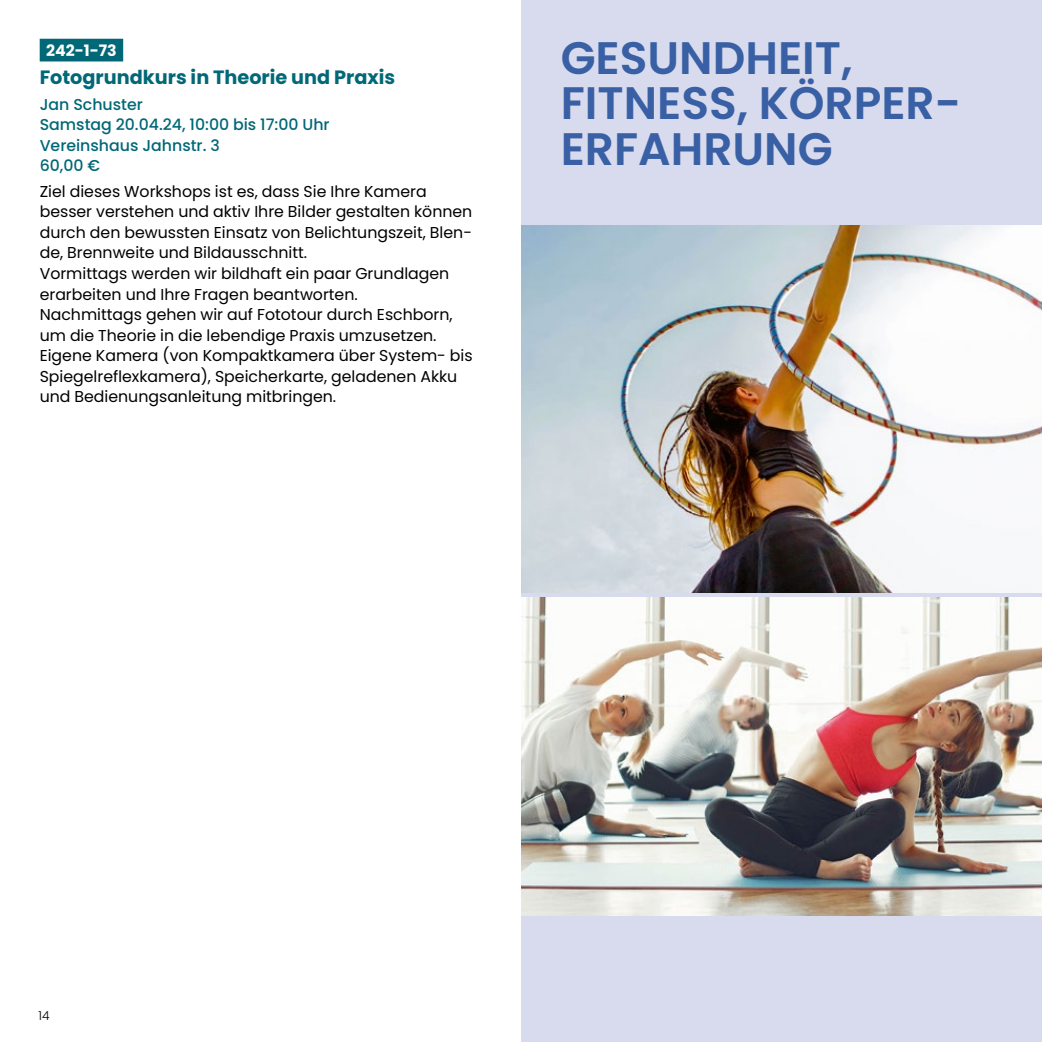
<style>
.page{position:relative;width:1042px;height:1042px;background:#fff}
.page>*{position:absolute;margin:0;border:0;box-sizing:border-box;transform-origin:0 0}
.t1{font:600 45.5px/45.5px "Poppins";color:#3960a4}
.t2{font:700 19.25px "Poppins";color:#006876}
.t3{font:15.75px/20.7px "Poppins";color:#000}
.t4{font:500 15.75px/20.7px "Poppins";color:#006876}
.t5{font:700 15.75px "Poppins";color:#fff}
.t6{font:300 12.25px "Poppins";color:#000}
</style>
<div class="page">
<div style="left:521px;top:0;width:521px;height:1042px;background:#d8dbee"></div>
<img style="left:521px;top:598px;width:521px;height:317px">
<img style="left:521px;top:226px;width:521px;height:367px">
<div style="left:40px;top:39px;width:83px;height:22px;background:#006876"></div>
<p class="t5" style="left:46px;top:42px;width:72px">242-1-73</p>
<p class="t2" style="left:40px;top:66px;width:357px">Fotogrundkurs in Theorie und Praxis</p>
<p class="t4" style="left:40px;top:94px;width:291px">Jan Schuster<br>Samstag 20.04.24, 10:00 bis 17:00 Uhr<br>Vereinshaus Jahnstr. 3<br>60,00 €</p>
<p class="t3" style="left:40px;top:181px;width:434px">Ziel dieses Workshops ist es, dass Sie Ihre Kamera besser verstehen und aktiv Ihre Bilder gestalten können durch den bewussten Einsatz von Belichtungszeit, Blen&shy;de, Brennweite und Bildausschnitt.<br>Vormittags werden wir bildhaft ein paar Grundlagen erarbeiten und Ihre Fragen beantworten.<br>Nachmittags gehen wir auf Fototour durch Eschborn, um die Theorie in die lebendige Praxis umzusetzen.<br>Eigene Kamera (von Kompaktkamera über System- bis Spiegelreflexkamera), Speicherkarte, geladenen Akku und Bedienungsanleitung mitbringen.</p>
<h1 class="t1" style="left:561px;top:35px;width:402px">GESUNDHEIT,<br>FITNESS, KÖRPER-<br>ERFAHRUNG</h1>
<p class="t6" style="left:38px;top:1008px;width:13px">14</p>
</div>
